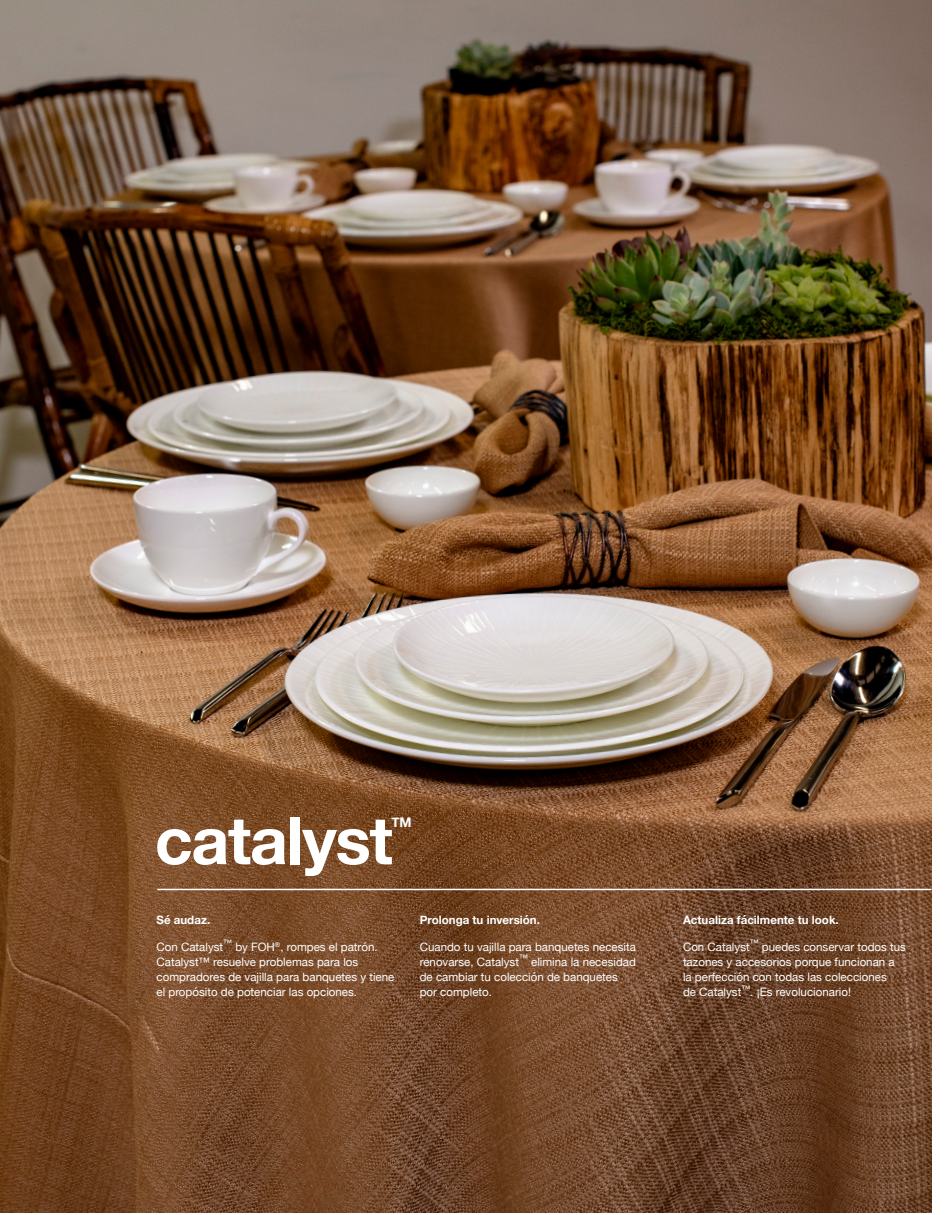
<style>
.page{position:relative;width:945px;height:1215px;background:#fff}
.page>*{position:absolute;margin:0;border:0;box-sizing:border-box;transform-origin:0 0}
.t1{font:700 66.15px "Helvetica Neue";letter-spacing:-.02em;color:#fff}
.t2{font:700 13.35px "Helvetica Neue";color:#fff}
.t3{font:11.55px/15.1px "Helvetica Neue";color:#fff}
.t4{font:700 11.55px "Helvetica Neue";color:#fff}
</style>
<div class="page">
<img style="left:0;top:0;width:932px;height:1212px">
<hr style="left:157px;top:889px;width:775px;height:1px;background:#fff">
<p class="t1" style="left:155px;top:789px;width:240px">catalyst</p>
<p class="t2" style="left:391px;top:811px;width:21px">TM</p>
<p class="t4" style="left:157px;top:911px;width:55px">Sé audaz.</p>
<p class="t3" style="left:157px;top:940px;width:239px">Con Catalyst<sup>™</sup> by FOH<sup>®</sup>, rompes el patrón.<br>Catalyst™ resuelve problemas para los compradores de vajilla para banquetes y tiene el propósito de potenciar las opciones.</p>
<p class="t4" style="left:420px;top:911px;width:122px">Prolonga tu inversión.</p>
<p class="t3" style="left:420px;top:940px;width:218px">Cuando tu vajilla para banquetes necesita renovarse, Catalyst<sup>™</sup> elimina la necesidad de cambiar tu colección de banquetes por completo.</p>
<p class="t4" style="left:683px;top:911px;width:157px">Actualiza fácilmente tu look.</p>
<p class="t3" style="left:683px;top:940px;width:225px">Con Catalyst<sup>™</sup> puedes conservar todos tus tazones y accesorios porque funcionan a la perfección con todas las colecciones<br>de Catalyst<sup>™</sup>. ¡Es revolucionario!</p>
</div>
